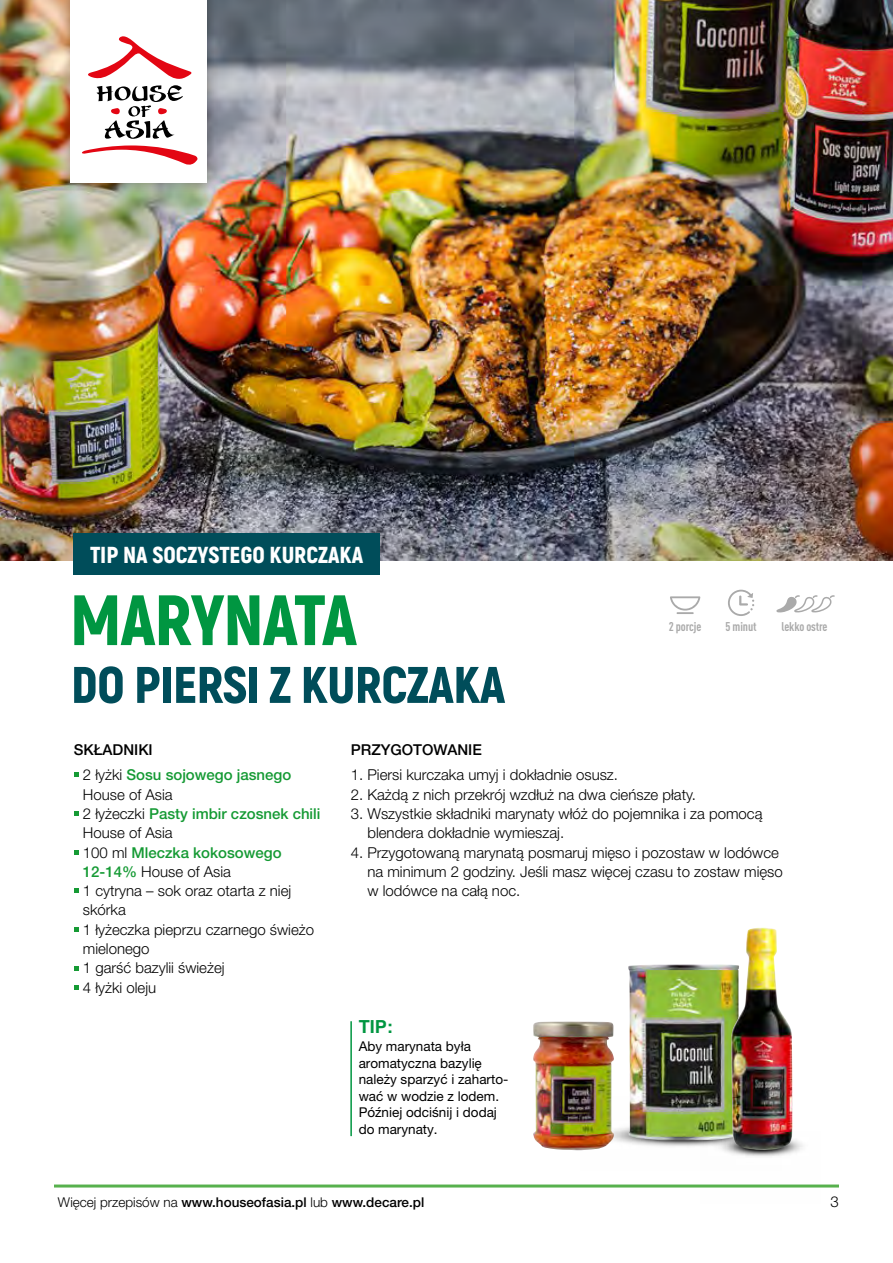
<style>
.page{position:relative;width:893px;height:1263px;background:#fff}
.page>*{position:absolute;margin:0;border:0;box-sizing:border-box;transform-origin:0 0}
.t1{font:900 71.1px "Akrobat";letter-spacing:-.015em;color:#009641}
.t2{font:900 51.3px "Akrobat";letter-spacing:-.01em;color:#004d5a}
.t3{font:900 23.1px "Akrobat";color:#fff}
.t4{font:700 18px "Helvetica";color:#009641}
.t5{font:300 15px/19.4px "Helvetica Neue LT Pro";color:#000}
.t6{font:500 15px/25.3px "Helvetica Neue LT Pro";color:#159a34}
.t7{font:500 15px "Helvetica Neue LT Pro";color:#000}
.t8{font:13.5px/16.5px "Helvetica Neue LT Pro";color:#000}
.t9{font:500 13.5px "Helvetica Neue LT Pro";color:#000}
.t10{font:700 condensed 12.6px "DIN Pro";letter-spacing:-.01em;color:#aaa}
.s1{color:#000}
.s2{font-weight:300;color:#000}
.s3{font-weight:500;color:#159a34}
.s4{font-weight:300}
</style>
<div class="page">
<img style="left:0;top:0;width:893px;height:561px">
<svg style="left:74px;top:772px;width:5px;height:5px"></svg>
<svg style="left:74px;top:811px;width:5px;height:5px"></svg>
<svg style="left:74px;top:850px;width:5px;height:4px"></svg>
<svg style="left:74px;top:888px;width:5px;height:5px"></svg>
<svg style="left:74px;top:927px;width:5px;height:5px"></svg>
<svg style="left:74px;top:966px;width:5px;height:4px"></svg>
<svg style="left:74px;top:985px;width:5px;height:5px"></svg>
<div style="left:73px;top:534px;width:307px;height:41px;background:#004d5a"></div>
<hr style="left:350px;top:1021px;width:2px;height:115px;background:#009641">
<img style="left:580px;top:1127px;width:120px;height:24px">
<img style="left:628px;top:964px;width:103px;height:177px">
<img style="left:700px;top:1131px;width:121px;height:57px">
<img style="left:731px;top:928px;width:61px;height:222px">
<img style="left:533px;top:1021px;width:81px;height:129px">
<svg style="left:728px;top:590px;width:26px;height:26px"></svg>
<svg style="left:670px;top:596px;width:30px;height:18px"></svg>
<svg style="left:776px;top:595px;width:59px;height:18px"></svg>
<hr style="left:54px;top:1184px;width:785px;height:3px;background:#57b14d">
<div style="left:61px;top:0;width:158px;height:195px;background:#000;opacity:.3"></div>
<div style="left:70px;top:0;width:136px;height:182px;background:#fff"></div>
<svg style="left:82px;top:145px;width:116px;height:20px"></svg>
<svg style="left:88px;top:36px;width:104px;height:103px"></svg>
<h3 class="t3" style="left:90px;top:540px;width:275px">TIP NA SOCZYSTEGO KURCZAKA</h3>
<h1 class="t1" style="left:70px;top:574px;width:289px">MARYNATA</h1>
<h2 class="t2" style="left:71px;top:652px;width:436px">DO PIERSI Z KURCZAKA</h2>
<p class="t10" style="left:669px;top:617px;width:34px">2 porcje</p>
<p class="t10" style="left:726px;top:617px;width:32px">5 minut</p>
<p class="t10" style="left:781px;top:617px;width:48px">lekko ostre</p>
<p class="t6" style="left:83px;top:737px;width:210px;text-indent:-9px"><span class="s1">SKŁADNIKI<br></span><span class="s2">2 łyżki</span> Sosu sojowego jasnego</p>
<p class="t5" style="left:83px;top:784px;width:239px">House of Asia<br>2 łyżeczki <span class="s3">Pasty imbir czosnek chili<br></span>House of Asia<br>100 ml <span class="s3">Mleczka kokosowego<br>12-14%</span> House of Asia<br>1 cytryna – sok oraz otarta z niej skórka<br>1 łyżeczka pieprzu czarnego świeżo mielonego<br>1 garść bazylii świeżej<br>4 łyżki oleju</p>
<p class="t7" style="left:351px;top:741px;width:133px">PRZYGOTOWANIE</p>
<p class="t5" style="left:351px;top:765px;width:269px">1. Piersi kurczaka umyj i dokładnie osusz.</p>
<p class="t5" style="left:351px;top:784px;width:347px">2. Każdą z nich przekrój wzdłuż na dwa cieńsze płaty.</p>
<p class="t5" style="left:367px;top:803px;width:397px;text-indent:-17px">3. Wszystkie składniki marynaty włóż do pojemnika i za pomocą blendera dokładnie wymieszaj.</p>
<p class="t5" style="left:367px;top:842px;width:417px;text-indent:-17px">4. Przygotowaną marynatą posmaruj mięso i pozostaw w lodówce na minimum 2 godziny. Jeśli masz więcej czasu to zostaw mięso w lodówce na całą noc.</p>
<p class="t4" style="left:359px;top:1016px;width:36px">TIP:</p>
<p class="t8" style="left:359px;top:1038px;width:151px">Aby marynata była aromatyczna bazylię należy sparzyć i zaharto&shy;wać w wodzie z lodem.<br>Później odciśnij i dodaj do marynaty.</p>
<p class="t9" style="left:58px;top:1194px;width:368px"><span class="s4">Więcej przepisów na</span> www.houseofasia.pl <span class="s4">lub</span> www.decare.pl</p>
<p class="t5" style="left:830px;top:1191px;width:10px">3</p>
</div>
